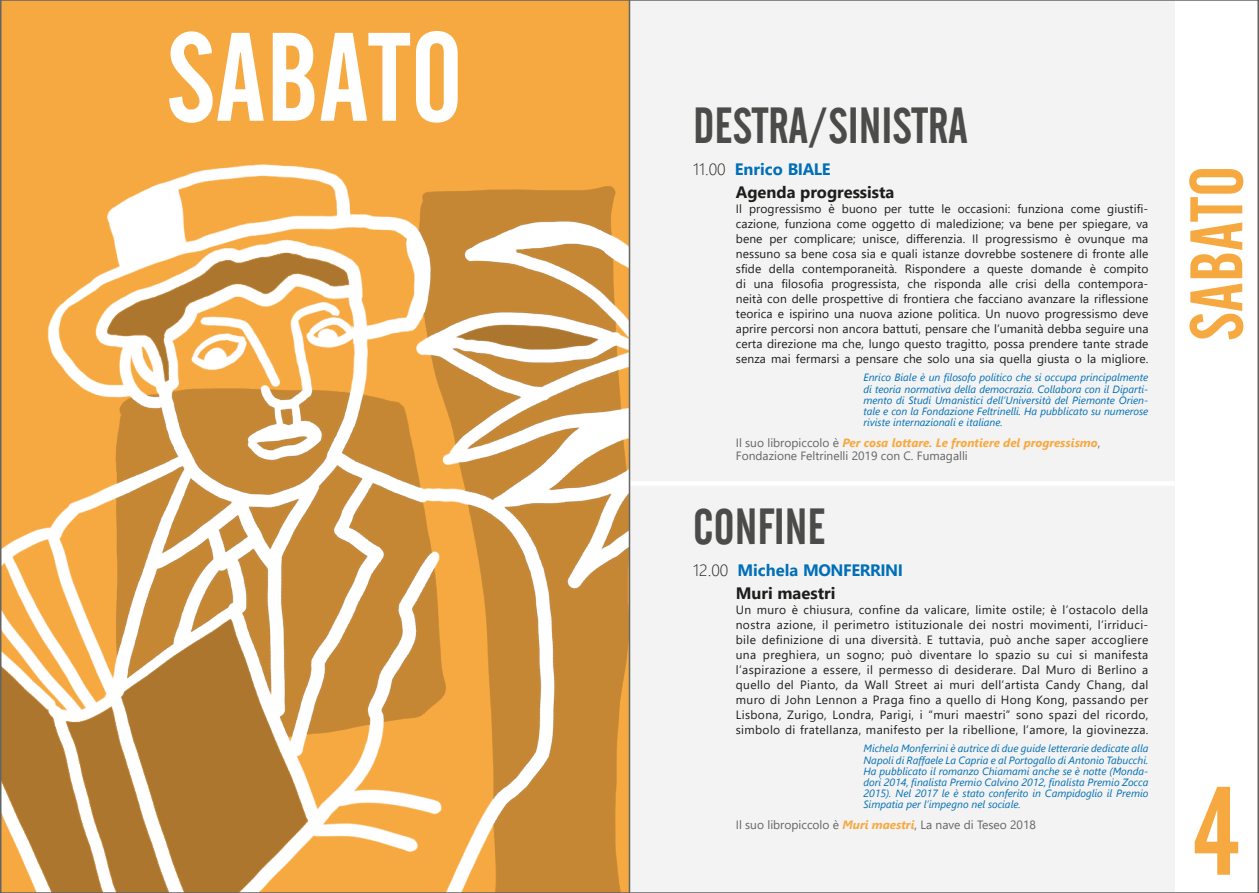
<style>
.page{position:relative;width:1259px;height:893px;background:#fff}
.page>*{position:absolute;margin:0;border:0;box-sizing:border-box;transform-origin:0 0}
.t1{font:124.5px "Alternate Gothic No 2 BT";letter-spacing:.01em;color:#fff}
.t2{font:124.5px "Alternate Gothic No 2 BT";color:#f7a941}
.t3{font:73.5px "Alternate Gothic No 2 BT";letter-spacing:.01em;color:#f7a941}
.t4{font:49.5px "Alternate Gothic No 2 BT";color:#4b4b4a}
.t5{font:700 16.5px/22.5px "Segoe UI";color:#1d1d1b}
.t6{font:700 16.5px/22.5px "Segoe UI";color:#006fb7}
.t7{font:12px/15px "Segoe UI";letter-spacing:.02em;color:#1d1d1b;text-align:justify}
.t8{font:12px/13.5px "Segoe UI";color:#646463}
.t9{font:italic 10.5px/11.2px "Segoe UI";color:#006fb7;text-align:justify}
.s1{font-weight:300}
.s2{color:#006fb7}
.s3{font-weight:700;font-style:italic;color:#f7a941}
.s4{font-weight:300;color:#1d1d1b}
.s5{color:#1d1d1b}
</style>
<div class="page">
<div style="left:630px;top:0;width:545px;height:893px;background:#f3f3f3"></div>
<img style="left:3px;top:3px;width:626px;height:887px">
<div style="left:630px;top:481px;width:544px;height:5px;background:#fff"></div>
<hr style="left:629px;top:0;width:1px;height:893px;background:#646463">
<h1 class="t1" style="left:166px;top:8px;width:298px">SABATO</h1>
<h3 class="t4" style="left:693px;top:99px;width:276px">DESTRA/SINISTRA</h3>
<h3 class="t5" style="left:736px;top:157px;width:160px;text-indent:-43px"><span class="s1">11.00</span> <span class="s2">Enrico BIALE<br></span>Agenda progressista</h3>
<p class="t7" style="left:736px;top:200px;width:414px">Il progressismo è buono per tutte le occasioni: funziona come giustifi&shy;cazione, funziona come oggetto di maledizione; va bene per spiegare, va bene per complicare; unisce, differenzia. Il progressismo è ovunque ma nessuno sa bene cosa sia e quali istanze dovrebbe sostenere di fronte alle sfide della contemporaneità. Rispondere a queste domande è compito di una filosofia progressista, che risponda alle crisi della contempora&shy;neità con delle prospettive di frontiera che facciano avanzare la riflessione teorica e ispirino una nuova azione politica. Un nuovo progressismo deve aprire percorsi non ancora battuti, pensare che l’umanità debba seguire una certa direzione ma che, lungo questo tragitto, possa prendere tante strade senza mai fermarsi a pensare che solo una sia quella giusta o la migliore.</p>
<p class="t9" style="left:863px;top:370px;width:286px">Enrico Biale è un filosofo politico che si occupa principalmente di teoria normativa della democrazia. Collabora con il Diparti&shy;mento di Studi Umanistici dell’Università del Piemonte Orien&shy;tale e con la Fondazione Feltrinelli. Ha pubblicato su numerose riviste internazionali e italiane.</p>
<p class="t8" style="left:736px;top:435px;width:366px">Il suo libropiccolo è <span class="s3">Per cosa lottare. Le frontiere del progressismo</span>,<br>Fondazione Feltrinelli 2019 con C. Fumagalli</p>
<h3 class="t4" style="left:693px;top:500px;width:134px">CONFINE</h3>
<h3 class="t6" style="left:736px;top:558px;width:169px;text-indent:-43px"><span class="s4">12.00</span> Michela MONFERRINI<br><span class="s5">Muri maestri</span></h3>
<p class="t7" style="left:736px;top:601px;width:414px">Un muro è chiusura, confine da valicare, limite ostile; è l’ostacolo della nostra azione, il perimetro istituzionale dei nostri movimenti, l’irriduci&shy;bile definizione di una diversità. E tuttavia, può anche saper accogliere una preghiera, un sogno; può diventare lo spazio su cui si manifesta l’aspirazione a essere, il permesso di desiderare. Dal Muro di Berlino a quello del Pianto, da Wall Street ai muri dell’artista Candy Chang, dal muro di John Lennon a Praga fino a quello di Hong Kong, passando per Lisbona, Zurigo, Londra, Parigi, i “muri maestri” sono spazi del ricordo, simbolo di fratellanza, manifesto per la ribellione, l’amore, la giovinezza.</p>
<p class="t9" style="left:863px;top:741px;width:286px">Michela Monferrini è autrice di due guide letterarie dedicate alla Napoli di Raffaele La Capria e al Portogallo di Antonio Tabucchi.<br>Ha pubblicato il romanzo Chiamami anche se è notte (Monda&shy;dori 2014, finalista Premio Calvino 2012, finalista Premio Zocca 2015). Nel 2017 le è stato conferito in Campidoglio il Premio Simpatia per l’impegno nel sociale.</p>
<p class="t8" style="left:736px;top:817px;width:302px">Il suo libropiccolo è <span class="s3">Muri maestri</span>, La nave di Teseo 2018</p>
<h2 class="t3" style="left:1175px;top:341px;width:177px;rotate:-90deg">SABATO</h2>
<h1 class="t2" style="left:1191px;top:762px;width:51px">4</h1>
</div>
